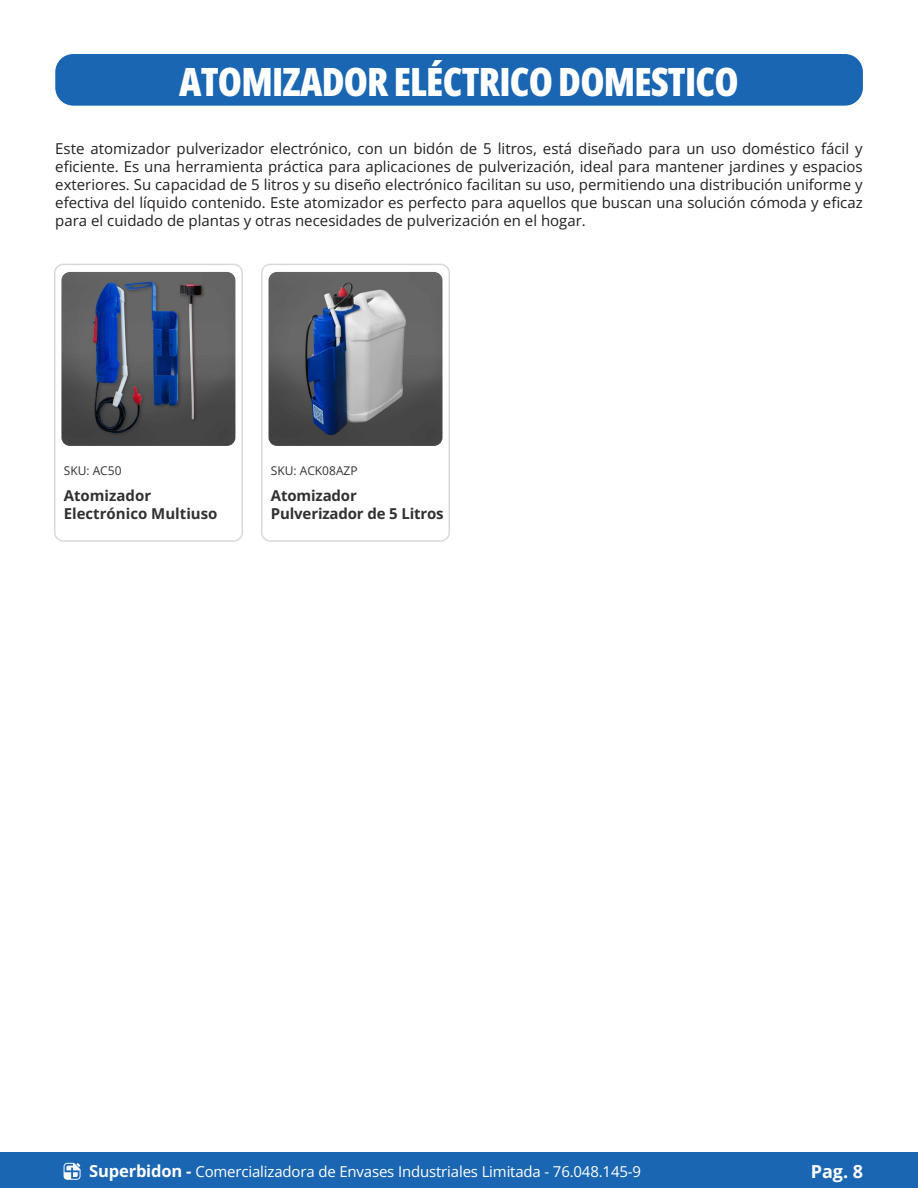
<style>
.page{position:relative;width:918px;height:1188px;background:#fff}
.page>*{position:absolute;margin:0;border:0;box-sizing:border-box;transform-origin:0 0}
.t1{font:800 39px "Open Sans Condensed";letter-spacing:-.02em;color:#fff}
.t2{font:700 18px "Open Sans";color:#fff}
.t3{font:15px/18px "Open Sans";color:#231f20;text-align:justify}
.t4{font:15px "Open Sans";letter-spacing:-.01em;color:#fff}
.t5{font:700 15px/18px "Open Sans";letter-spacing:-.005em;color:#323131}
.t6{font:12px "Open Sans";color:#323131}
.s1{font-weight:700;font-size:16.5px}
</style>
<div class="page">
<div style="left:55px;top:54px;width:808px;height:52px;background:#1a66b2;border-radius:18px"></div>
<div style="left:0;top:1153px;width:918px;height:35px;background:#1a66b2"></div>
<svg style="left:64px;top:1163px;width:16px;height:17px"></svg>
<div style="left:54px;top:264px;width:189px;height:278px;border:2px solid #393d3f;border-radius:9px"></div>
<div style="left:261px;top:264px;width:189px;height:278px;border:2px solid #393d3f;border-radius:9px"></div>
<img style="left:61px;top:272px;width:174px;height:174px">
<img style="left:269px;top:272px;width:174px;height:174px">
<p class="t1" style="left:179px;top:53px;width:561px">ATOMIZADOR ELÉCTRICO DOMESTICO</p>
<p class="t3" style="left:55px;top:139px;width:809px">Este atomizador pulverizador electrónico, con un bidón de 5 litros, está diseñado para un uso doméstico fácil y eficiente. Es una herramienta práctica para aplicaciones de pulverización, ideal para mantener jardines y espacios exteriores. Su capacidad de 5 litros y su diseño electrónico facilitan su uso, permitiendo una distribución uniforme y efectiva del líquido contenido. Este atomizador es perfecto para aquellos que buscan una solución cómoda y eficaz para el cuidado de plantas y otras necesidades de pulverización en el hogar.</p>
<p class="t6" style="left:64px;top:462px;width:59px">SKU: AC50</p>
<p class="t6" style="left:271px;top:462px;width:88px">SKU: ACK08AZP</p>
<p class="t5" style="left:64px;top:486px;width:155px">Atomizador<br>Electrónico Multiuso</p>
<p class="t5" style="left:271px;top:486px;width:174px">Atomizador<br>Pulverizador de 5 Litros</p>
<p class="t4" style="left:89px;top:1161px;width:553px"><span class="s1">Superbidon -</span> Comercializadora de Envases Industriales Limitada - 76.048.145-9</p>
<p class="t2" style="left:811px;top:1159px;width:54px">Pag. 8</p>
</div>
